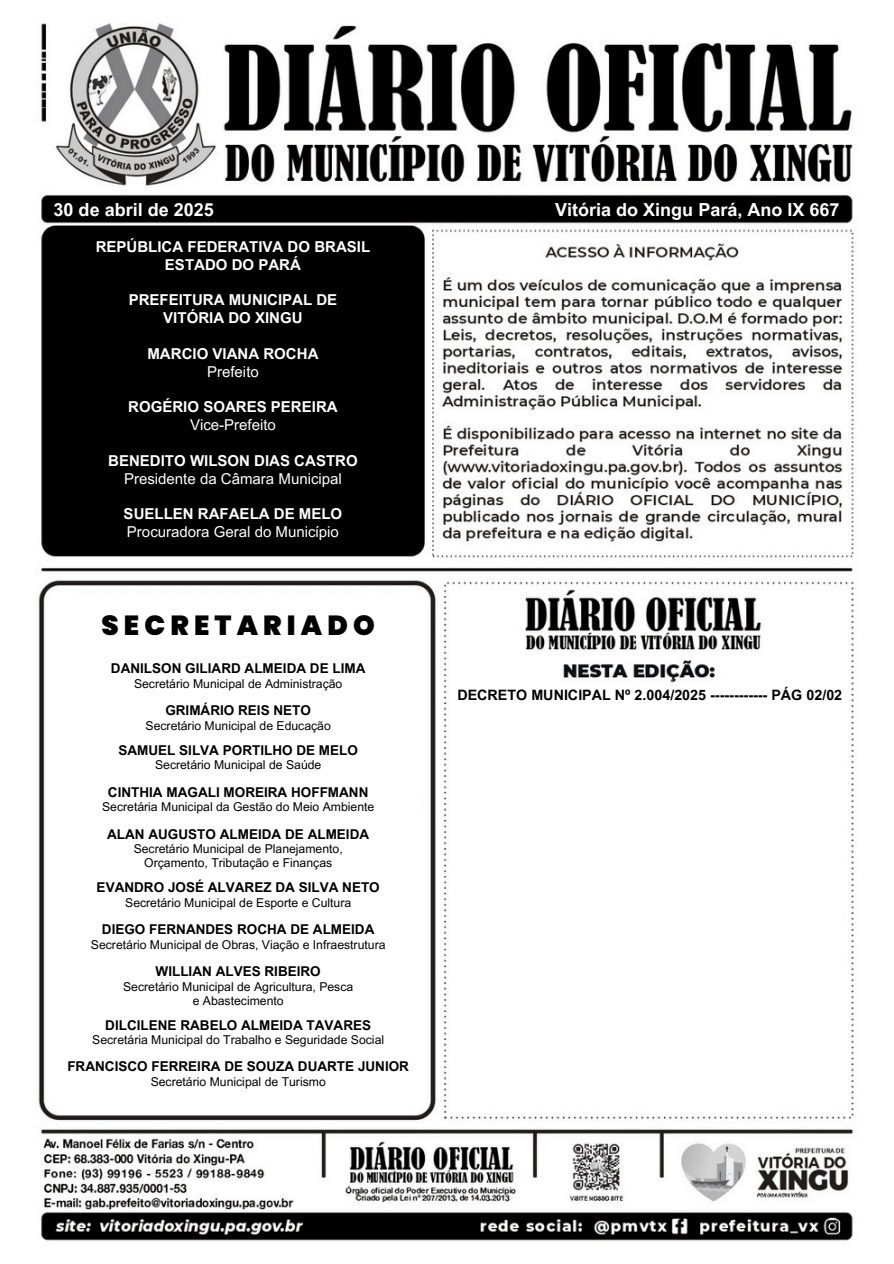
<style>
.page{position:relative;width:894px;height:1264px;background:#fff}
.page>*{position:absolute;margin:0;border:0;box-sizing:border-box;transform-origin:0 0}
.t1{font:900 27.6px "Poppins";letter-spacing:.185em;color:#000}
.t2{font:700 18px "Arial MT Pro";color:#fff}
.t3{font:700 15px/17.9px "Arial MT Pro";color:#fff;text-align:center}
.t4{font:15px/17.9px "Arial MT Pro";color:#fff;text-align:center}
.t5{font:700 14.25px "Arial MT Pro";color:#000}
.t6{font:700 13.5px "Arial MT Pro";color:#000}
.t7{font:12.15px/14.2px "Arial MT Pro";color:#000;text-align:center}
.s1{font-weight:400}
.s2{font-weight:700}
</style>
<div class="page">
<img style="left:38px;top:23px;width:816px;height:1218px">
<div style="left:54px;top:237px;width:358px;height:311px;background:#000"></div>
<div style="left:476px;top:199px;width:358px;height:21px;background:#000"></div>
<div style="left:54px;top:595px;width:364px;height:515px;background:#fff"></div>
<h2 class="t2" style="left:54px;top:203px;width:162px">30 de abril de 2025</h2>
<h3 class="t2" style="left:555px;top:203px;width:286px">Vitória do Xingu Pará, Ano IX 667</h3>
<h3 class="t3" style="left:96px;top:240px;width:276px">REPÚBLICA FEDERATIVA DO BRASIL<br>ESTADO DO PARÁ</h3>
<h4 class="t3" style="left:129px;top:293px;width:210px">PREFEITURA MUNICIPAL DE<br>VITÓRIA DO XINGU</h4>
<h4 class="t3" style="left:147px;top:346px;width:172px">MARCIO VIANA ROCHA<br><span class="s1">Prefeito</span></h4>
<h4 class="t3" style="left:128px;top:400px;width:211px">ROGÉRIO SOARES PEREIRA<br><span class="s1">Vice-Prefeito</span></h4>
<h4 class="t4" style="left:108px;top:453px;width:251px"><span class="s2">BENEDITO WILSON DIAS CASTRO<br></span>Presidente da Câmara Municipal</h4>
<h1 class="t4" style="left:124px;top:507px;width:220px;text-align:left"><span class="s2">SUELLEN RAFAELA DE MELO<br></span>Procuradora Geral do Município</h1>
<p class="t1" style="left:101px;top:605px;width:275px">SECRETARIADO</p>
<h5 class="t6" style="left:111px;top:663px;width:256px">DANILSON GILIARD ALMEIDA DE LIMA</h5>
<p class="t7" style="left:134px;top:678px;width:210px">Secretário Municipal de Administração</p>
<p class="t6" style="left:165px;top:705px;width:147px">GRIMÁRIO REIS NETO</p>
<h5 class="t7" style="left:145px;top:720px;width:187px">Secretário Municipal de Educação</h5>
<h5 class="t6" style="left:118px;top:745px;width:241px">SAMUEL SILVA PORTILHO DE MELO</h5>
<p class="t7" style="left:155px;top:759px;width:168px">Secretário Municipal de Saúde</p>
<p class="t6" style="left:108px;top:786px;width:262px">CINTHIA MAGALI MOREIRA HOFFMANN</p>
<p class="t7" style="left:102px;top:801px;width:273px">Secretária Municipal da Gestão do Meio Ambiente</p>
<h5 class="t6" style="left:107px;top:828px;width:263px">ALAN AUGUSTO ALMEIDA DE ALMEIDA</h5>
<h5 class="t7" style="left:134px;top:843px;width:210px">Secretário Municipal de Planejamento,<br>Orçamento, Tributação e Finanças</h5>
<p class="t6" style="left:97px;top:882px;width:284px">EVANDRO JOSÉ ALVAREZ DA SILVA NETO</p>
<p class="t7" style="left:125px;top:897px;width:227px">Secretário Municipal de Esporte e Cultura</p>
<h5 class="t6" style="left:102px;top:924px;width:274px">DIEGO FERNANDES ROCHA DE ALMEIDA</h5>
<h5 class="t7" style="left:91px;top:939px;width:296px">Secretário Municipal de Obras, Viação e Infraestrutura</h5>
<p class="t6" style="left:155px;top:966px;width:167px">WILLIAN ALVES RIBEIRO</p>
<p class="t7" style="left:123px;top:980px;width:231px">Secretário Municipal de Agricultura, Pesca e Abastecimento</p>
<h2 class="t6" style="left:105px;top:1019px;width:267px">DILCILENE RABELO ALMEIDA TAVARES</h2>
<h3 class="t6" style="left:67px;top:1061px;width:343px">FRANCISCO FERREIRA DE SOUZA DUARTE JUNIOR</h3>
<h5 class="t7" style="left:92px;top:1034px;width:293px">Secretária Municipal do Trabalho e Seguridade Social</h5>
<p class="t7" style="left:151px;top:1076px;width:176px">Secretário Municipal de Turismo</p>
<h5 class="t5" style="left:457px;top:689px;width:386px">DECRETO MUNICIPAL Nº 2.004/2025 ------------ PÁG 02/02</h5>
</div>
